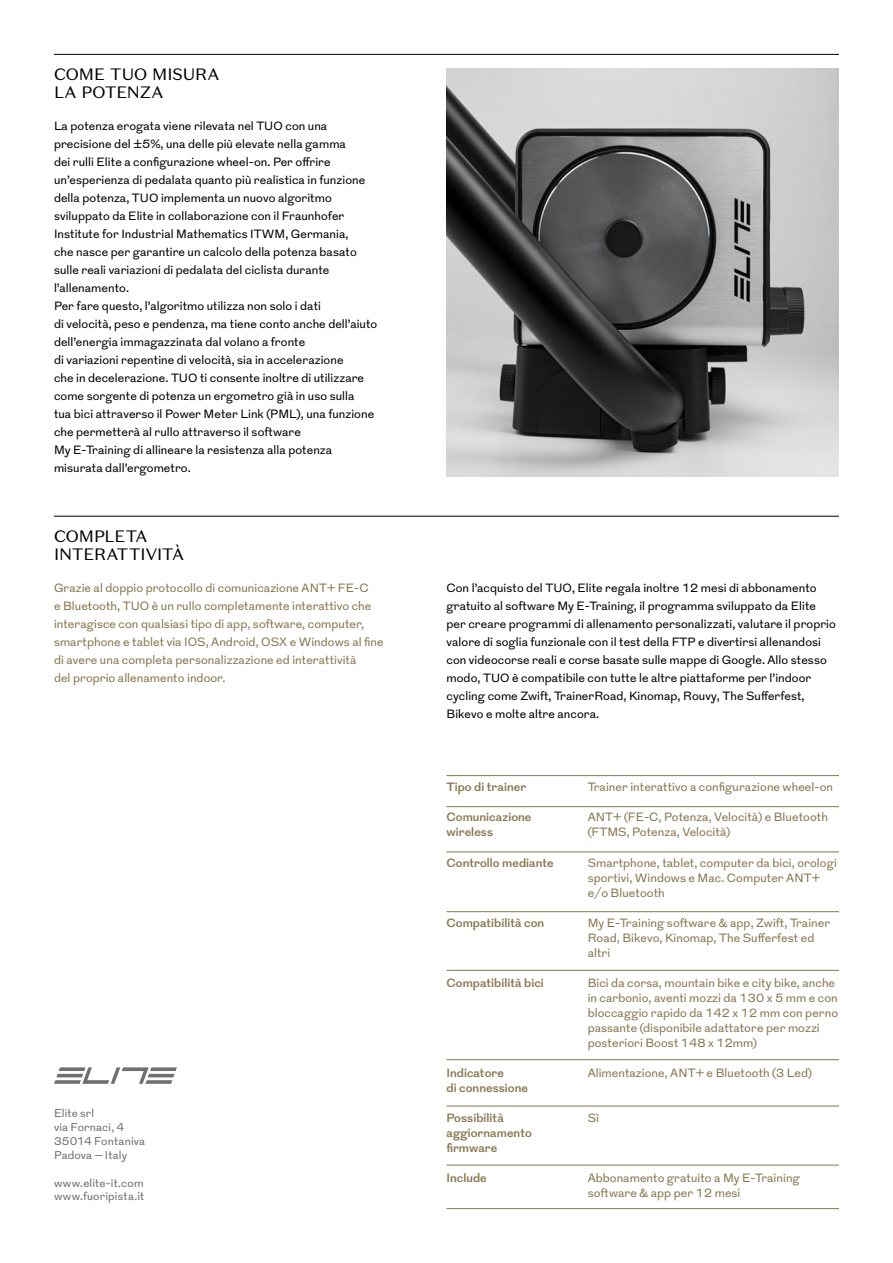
<style>
.page{position:relative;width:893px;height:1263px;background:#fff}
.page>*{position:absolute;margin:0;border:0;box-sizing:border-box;transform-origin:0 0}
.t1{font:16.5px/18px "Domaine Sans Text";letter-spacing:-.01em;color:#000}
.t2{font:12px/18px "Grot 10";letter-spacing:.005em;color:#000}
.t3{font:12px/15px "Grot 10";letter-spacing:.005em;color:#877750}
.t4{font:600 12px/15px "Grot 10";letter-spacing:.005em;color:#877750}
.t5{font:11.25px/13.8px "Grot 10";letter-spacing:.015em;color:#706f6f}
</style>
<div class="page">
<img style="left:446px;top:69px;width:393px;height:407px">
<hr style="left:54px;top:54px;width:785px;height:1px;background:#000">
<hr style="left:54px;top:516px;width:785px;height:1px;background:#000">
<hr style="left:446px;top:775px;width:393px;height:1px;background:#877750">
<hr style="left:446px;top:806px;width:393px;height:1px;background:#877750">
<hr style="left:446px;top:851px;width:393px;height:1px;background:#877750">
<hr style="left:446px;top:911px;width:393px;height:1px;background:#877750">
<hr style="left:446px;top:970px;width:393px;height:1px;background:#877750">
<hr style="left:446px;top:1059px;width:393px;height:1px;background:#877750">
<hr style="left:446px;top:1106px;width:393px;height:1px;background:#877750">
<hr style="left:446px;top:1165px;width:393px;height:1px;background:#877750">
<hr style="left:446px;top:1208px;width:393px;height:1px;background:#877750">
<svg style="left:54px;top:1067px;width:123px;height:17px"></svg>
<h1 class="t1" style="left:54px;top:65px;width:167px">COME TUO MISURA<br>LA POTENZA</h1>
<p class="t2" style="left:54px;top:117px;width:325px">La potenza erogata viene rilevata nel TUO con una precisione del ±5%, una delle più elevate nella gamma<br>dei rulli Elite a configurazione wheel-on. Per offrire un’esperienza di pedalata quanto più realistica in funzione della potenza, TUO implementa un nuovo algoritmo sviluppato da Elite in collaborazione con il Fraunhofer Institute for Industrial Mathematics ITWM, Germania,<br>che nasce per garantire un calcolo della potenza basato sulle reali variazioni di pedalata del ciclista durante l’allenamento.<br>Per fare questo, l’algoritmo utilizza non solo i dati<br>di velocità, peso e pendenza, ma tiene conto anche dell’aiuto dell’energia immagazzinata dal volano a fronte<br>di variazioni repentine di velocità, sia in accelerazione<br>che in decelerazione. TUO ti consente inoltre di utilizzare come sorgente di potenza un ergometro già in uso sulla<br>tua bici attraverso il Power Meter Link (PML), una funzione che permetterà al rullo attraverso il software<br>My E-Training di allineare la resistenza alla potenza misurata dall’ergometro.</p>
<h1 class="t1" style="left:54px;top:527px;width:132px">COMPLETA<br>INTERATTIVITÀ</h1>
<p class="t3" style="left:54px;top:579px;width:331px;line-height:18px">Grazie al doppio protocollo di comunicazione ANT+ FE-C<br>e Bluetooth, TUO è un rullo completamente interattivo che interagisce con qualsiasi tipo di app, software, computer, smartphone e tablet via IOS, Android, OSX e Windows al fine di avere una completa personalizzazione ed interattività<br>del proprio allenamento indoor.</p>
<p class="t2" style="left:446px;top:579px;width:391px">Con l’acquisto del TUO, Elite regala inoltre 12 mesi di abbonamento gratuito al software My E-Training, il programma sviluppato da Elite per creare programmi di allenamento personalizzati, valutare il proprio valore di soglia funzionale con il test della FTP e divertirsi allenandosi con videocorse reali e corse basate sulle mappe di Google. Allo stesso modo, TUO è compatibile con tutte le altre piattaforme per l’indoor cycling come Zwift, TrainerRoad, Kinomap, Rouvy, The Sufferfest, Bikevo e molte altre ancora.</p>
<p class="t5" style="left:54px;top:1107px;width:93px">Elite srl<br>via Fornaci, 4<br>35014 Fontaniva<br>Padova – Italy</p>
<p class="t5" style="left:54px;top:1176px;width:92px">www.elite-it.com www.fuoripista.it</p>
<p class="t4" style="left:446px;top:780px;width:81px">Tipo di trainer</p>
<p class="t4" style="left:446px;top:810px;width:86px">Comunicazione wireless</p>
<p class="t4" style="left:446px;top:855px;width:109px">Controllo mediante</p>
<p class="t4" style="left:446px;top:915px;width:99px">Compatibilità con</p>
<p class="t4" style="left:446px;top:975px;width:99px">Compatibilità bici</p>
<p class="t4" style="left:446px;top:1065px;width:83px">Indicatore<br>di connessione</p>
<p class="t4" style="left:446px;top:1110px;width:87px">Possibilità aggiornamento firmware</p>
<p class="t4" style="left:446px;top:1170px;width:42px">Include</p>
<p class="t3" style="left:588px;top:780px;width:247px">Trainer interattivo a configurazione wheel-on</p>
<p class="t3" style="left:588px;top:810px;width:242px">ANT+ (FE-C, Potenza, Velocità) e Bluetooth (FTMS, Potenza, Velocità)</p>
<p class="t3" style="left:588px;top:855px;width:251px">Smartphone, tablet, computer da bici, orologi sportivi, Windows e Mac. Computer ANT+ e/o Bluetooth</p>
<p class="t3" style="left:588px;top:915px;width:244px">My E-Training software &amp; app, Zwift, Trainer<br>Road, Bikevo, Kinomap, The Sufferfest ed altri</p>
<p class="t3" style="left:588px;top:975px;width:252px">Bici da corsa, mountain bike e city bike, anche in carbonio, aventi mozzi da 130 x 5 mm e con bloccaggio rapido da 142 x 12 mm con perno passante (disponibile adattatore per mozzi posteriori Boost 148 x 12mm)</p>
<p class="t3" style="left:588px;top:1065px;width:226px">Alimentazione, ANT+ e Bluetooth (3 Led)</p>
<p class="t3" style="left:588px;top:1110px;width:13px">Sì</p>
<p class="t3" style="left:588px;top:1170px;width:214px">Abbonamento gratuito a My E-Training software &amp; app per 12 mesi</p>
</div>
